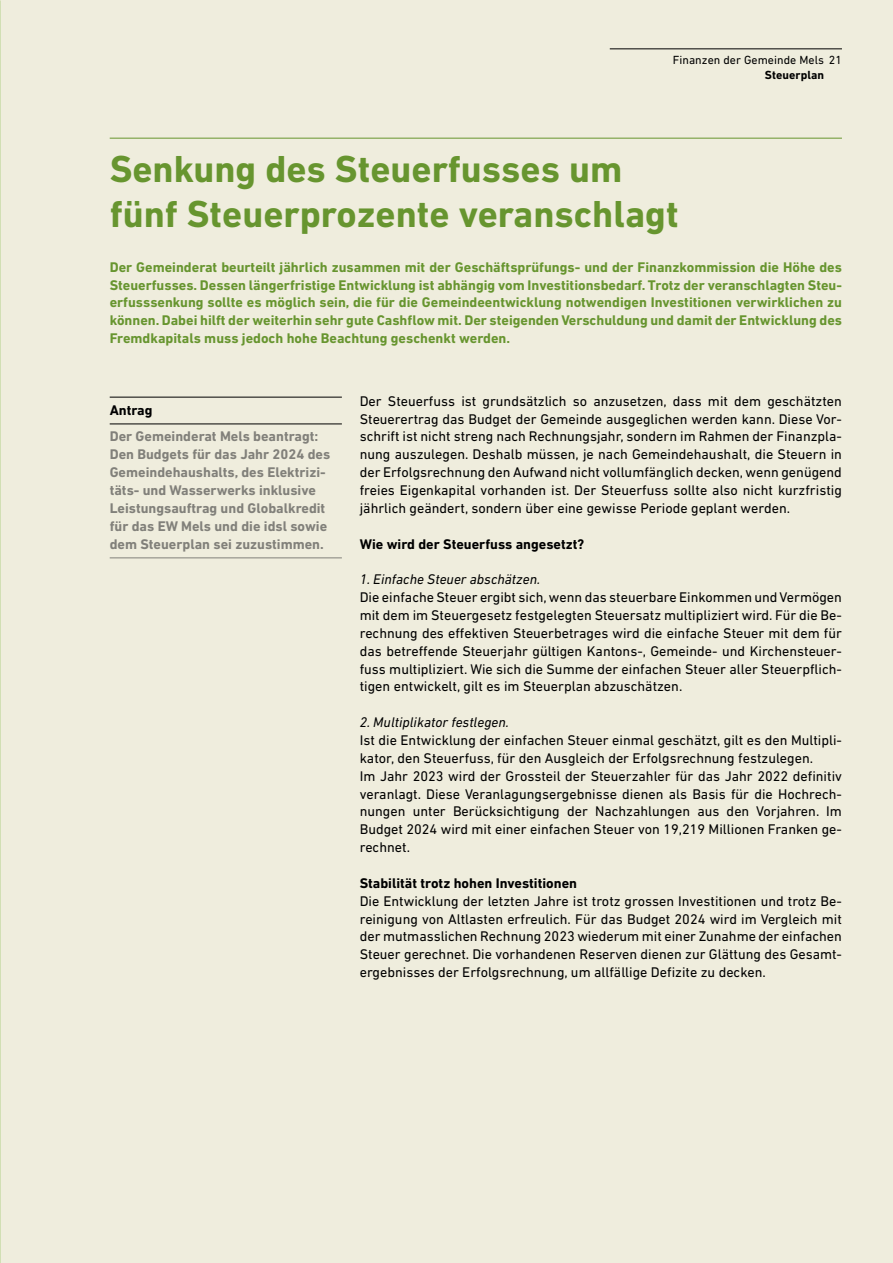
<style>
.page{position:relative;width:893px;height:1263px;background:#efeddd}
.page>*{position:absolute;margin:0;border:0;box-sizing:border-box;transform-origin:0 0}
.t1{font:700 38.25px/44.7px "DIN Next LT Pro";color:#67952f}
.t2{font:14.25px/17.9px "DIN Next LT Pro";color:#000;text-align:justify}
.t3{font:700 14.25px/17.9px "DIN Next LT Pro";color:#67952f;text-align:justify}
.t4{font:700 14.25px/17.9px "DIN Next LT Pro";color:#81807a}
.t5{font:700 14.25px "DIN Next LT Pro";color:#000}
.t6{font:italic 14.25px "DIN Next LT Pro";color:#000}
.t7{font:12px "DIN Next LT Pro";letter-spacing:.005em;color:#000}
.t8{font:700 12px "DIN Next LT Pro";letter-spacing:.005em;color:#000}
</style>
<div class="page">
<hr style="left:610px;top:48px;width:232px;height:1px;background:#000">
<hr style="left:110px;top:138px;width:732px;height:1px;background:#67952f">
<hr style="left:110px;top:397px;width:232px;height:1px;background:#000">
<hr style="left:110px;top:423px;width:232px;height:1px;background:#000">
<hr style="left:110px;top:557px;width:232px;height:1px;background:#81807a">
<p class="t7" style="left:673px;top:53px;width:171px">Finanzen der Gemeinde Mels 21</p>
<p class="t8" style="left:765px;top:68px;width:61px">Steuerplan</p>
<h1 class="t1" style="left:110px;top:147px;width:570px">Senkung des Steuerfusses um fünf Steuerprozente veranschlagt</h1>
<p class="t3" style="left:110px;top:258px;width:734px">Der Gemeinderat beurteilt jährlich zusammen mit der Geschäftsprüfungs- und der Finanzkommission die Höhe des Steuerfusses. Dessen längerfristige Entwicklung ist abhängig vom Investitionsbedarf. Trotz der veranschlagten Steu&shy;erfusssenkung sollte es möglich sein, die für die Gemeindeentwicklung notwendigen Investitionen verwirklichen zu können. Dabei hilft der weiterhin sehr gute Cashflow mit. Der steigenden Verschuldung und damit der Entwicklung des Fremdkapitals muss jedoch hohe Beachtung geschenkt werden.</p>
<p class="t5" style="left:110px;top:401px;width:44px">Antrag</p>
<p class="t4" style="left:110px;top:428px;width:222px">Der Gemeinderat Mels beantragt:<br>Den Budgets für das Jahr 2024 des Gemeindehaushalts, des Elektrizi&shy;täts- und Wasserwerks inklusive Leistungsauftrag und Globalkredit für das EW Mels und die idsl sowie dem Steuerplan sei zuzustimmen.</p>
<p class="t2" style="left:360px;top:392px;width:484px">Der Steuerfuss ist grundsätzlich so anzusetzen, dass mit dem geschätzten Steuerertrag das Budget der Gemeinde ausgeglichen werden kann. Diese Vor&shy;schrift ist nicht streng nach Rechnungsjahr, sondern im Rahmen der Finanzpla&shy;nung auszulegen. Deshalb müssen, je nach Gemeindehaushalt, die Steuern in der Erfolgsrechnung den Aufwand nicht vollumfänglich decken, wenn genügend freies Eigenkapital vorhanden ist. Der Steuerfuss sollte also nicht kurzfristig jährlich geändert, sondern über eine gewisse Periode geplant werden.</p>
<p class="t5" style="left:360px;top:535px;width:226px">Wie wird der Steuerfuss angesetzt?</p>
<p class="t6" style="left:360px;top:571px;width:182px">1. Einfache Steuer abschätzen.</p>
<p class="t2" style="left:360px;top:588px;width:484px">Die einfache Steuer ergibt sich, wenn das steuerbare Einkommen und Vermögen mit dem im Steuergesetz festgelegten Steuersatz multipliziert wird. Für die Be&shy;rechnung des effektiven Steuerbetrages wird die einfache Steuer mit dem für das betreffende Steuerjahr gültigen Kantons-, Gemeinde- und Kirchensteuer&shy;fuss multipliziert. Wie sich die Summe der einfachen Steuer aller Steuerpflich&shy;tigen entwickelt, gilt es im Steuerplan abzuschätzen.</p>
<p class="t6" style="left:360px;top:714px;width:151px">2. Multiplikator festlegen.</p>
<p class="t2" style="left:360px;top:731px;width:484px;text-align:left">Ist die Entwicklung der einfachen Steuer einmal geschätzt, gilt es den Multipli&shy;kator, den Steuerfuss, für den Ausgleich der Erfolgsrechnung festzulegen.<br>Im Jahr 2023 wird der Grossteil der Steuerzahler für das Jahr 2022 definitiv veranlagt. Diese Veranlagungsergebnisse dienen als Basis für die Hochrech&shy;nungen unter Berücksichtigung der Nachzahlungen aus den Vorjahren. Im Budget 2024 wird mit einer einfachen Steuer von 19,219 Millionen Franken ge&shy;rechnet.</p>
<p class="t5" style="left:360px;top:875px;width:219px">Stabilität trotz hohen Investitionen</p>
<p class="t2" style="left:360px;top:892px;width:484px">Die Entwicklung der letzten Jahre ist trotz grossen Investitionen und trotz Be&shy;reinigung von Altlasten erfreulich. Für das Budget 2024 wird im Vergleich mit der mutmasslichen Rechnung 2023 wiederum mit einer Zunahme der einfachen Steuer gerechnet. Die vorhandenen Reserven dienen zur Glättung des Gesamt&shy;ergebnisses der Erfolgsrechnung, um allfällige Defizite zu decken.</p>
</div>
